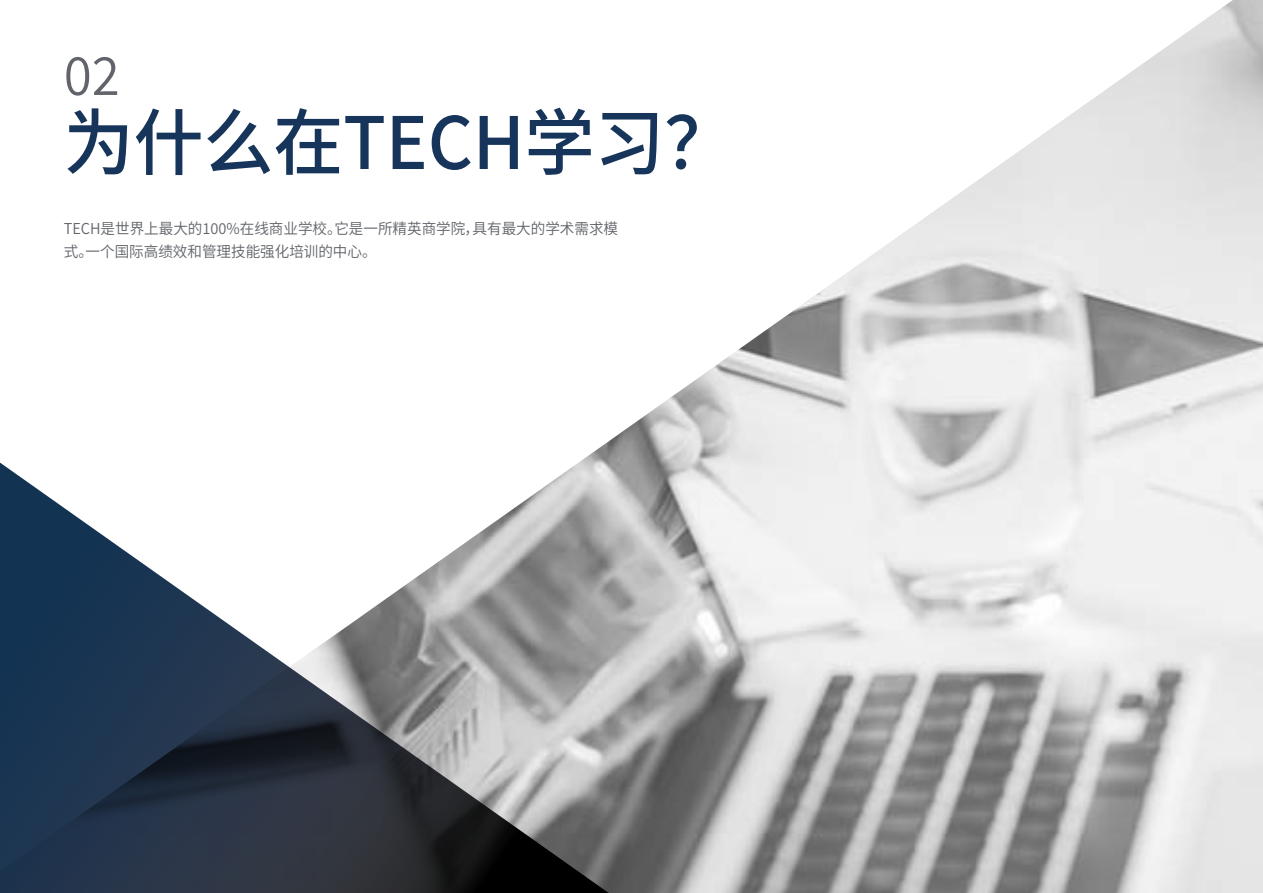
<style>
.page{position:relative;width:1263px;height:893px;background:#fff}
.page>*{position:absolute;margin:0;border:0;box-sizing:border-box;transform-origin:0 0}
.t1{font:500 72px "Source Han Sans CN";color:#17355b}
.t2{font:52.5px "Source Han Sans CN";color:#61646a}
.t3{font:15px/22.5px "Source Han Sans CN";color:#61646a}
</style>
<div class="page">
<img style="left:599px;top:0;width:664px;height:893px">
<svg style="left:0;top:448px;width:640px;height:445px"></svg>
<h2 class="t2" style="left:64px;top:46px;width:57px">02</h2>
<h1 class="t1" style="left:64px;top:102px;width:672px">为什么在TECH学习？</h1>
<p class="t3" style="left:64px;top:218px;width:556px">TECH是世界上最大的100%在线商业学校。它是一所精英商学院，具有最大的学术需求模式。一个国际高绩效和管理技能强化培训的中心。</p>
</div>
